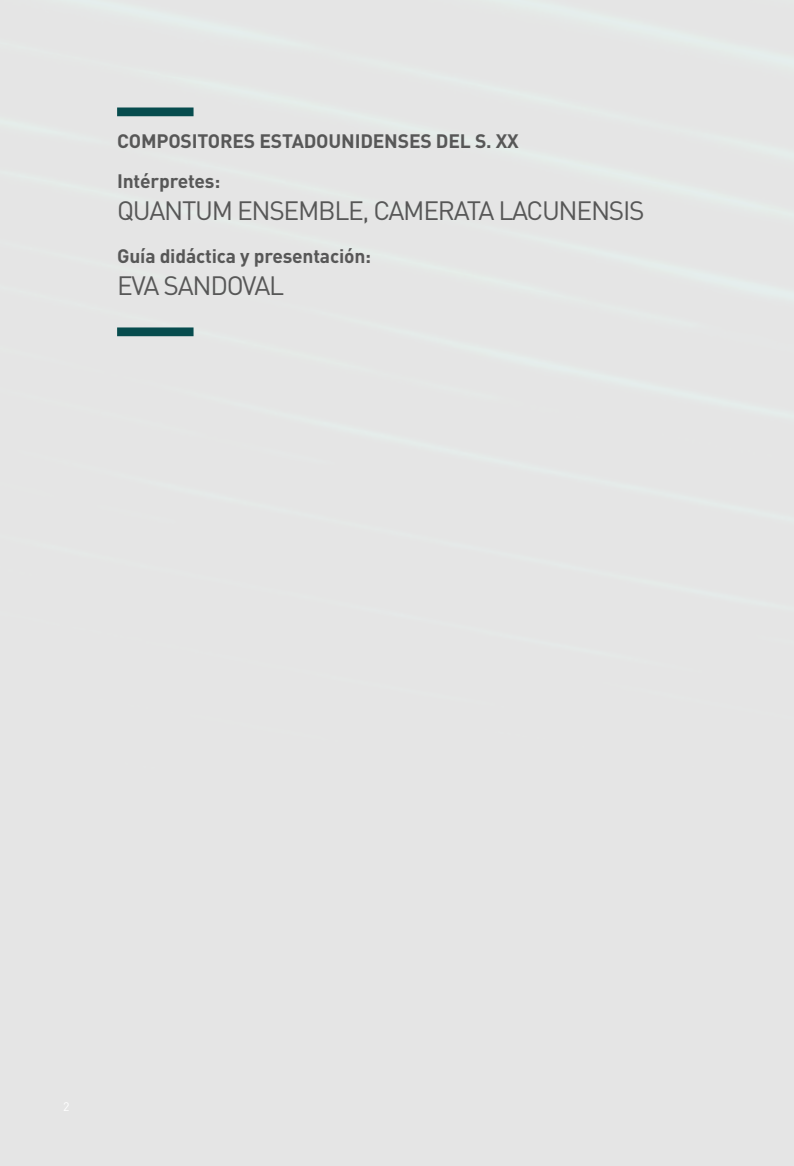
<style>
.page{position:relative;width:794px;height:1166px;background:#fff}
.page>*{position:absolute;margin:0;border:0;box-sizing:border-box;transform-origin:0 0}
.t1{font:26.25px "DIN";letter-spacing:-.05em;color:#575757}
.t2{font:700 19.25px "DIN";letter-spacing:-.01em;color:#575757}
.t3{font:12.25px "DIN";color:#fff}
</style>
<div class="page">
<div style="left:117px;top:107px;width:76px;height:9px;background:#074c4e"></div>
<div style="left:117px;top:327px;width:76px;height:9px;background:#074c4e"></div>
<p class="t2" style="left:117px;top:129px;width:403px">COMPOSITORES ESTADOUNIDENSES DEL S. XX</p>
<p class="t2" style="left:117px;top:168px;width:105px">Intérpretes:</p>
<p class="t1" style="left:117px;top:194px;width:529px">QUANTUM ENSEMBLE, CAMERATA LACUNENSIS</p>
<p class="t2" style="left:117px;top:243px;width:256px">Guía didáctica y presentación:</p>
<p class="t1" style="left:117px;top:270px;width:168px">EVA SANDOVAL</p>
<p class="t3" style="left:63px;top:1099px;width:8px">2</p>
</div>
